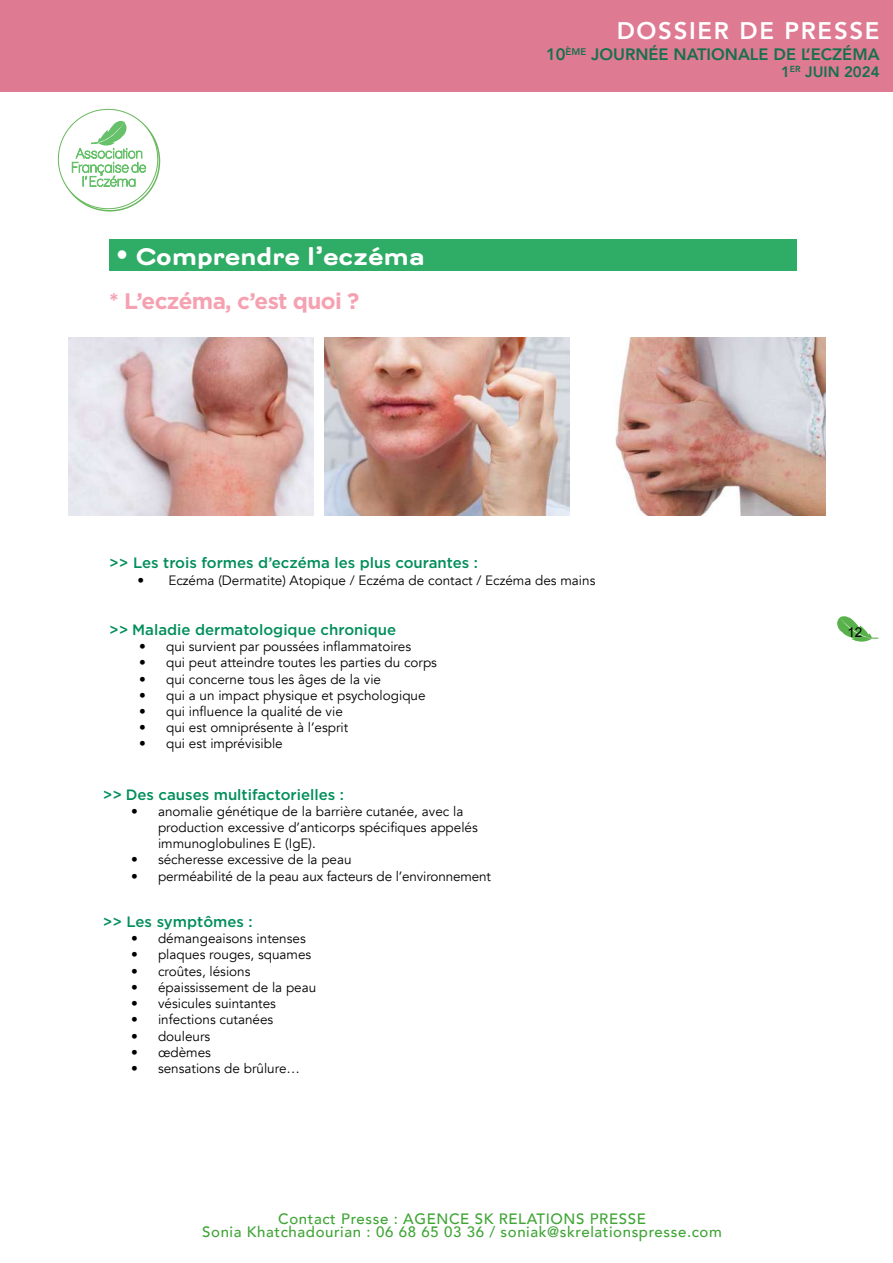
<style>
.page{position:relative;width:893px;height:1263px;background:#fff}
.page>*{position:absolute;margin:0;border:0;box-sizing:border-box;transform-origin:0 0}
.t1{font:800 24px "Avenir";letter-spacing:.07em;color:#fff}
.t2{font:700 22.5px "Gotham";letter-spacing:-.03em;color:#f5a1b1}
.t3{font:700 22.5px "Trio Grotesk";letter-spacing:-.07em;color:#fff}
.t4{font:800 16.5px "Avenir";color:#15704e}
.t5{font:500 15px "Gotham";color:#008e5b}
.t6{font:500 15px/13.5px "Avenir";letter-spacing:.04em;color:#3fa535;text-align:center}
.t7{font:800 15px "Avenir";color:#15704e}
.t8{font:13.5px/16.2px "Avenir";color:#000}
.t9{font:13.5px "Arial";color:#000}
.s1{font-family:"Avenir";font-weight:800;font-size:24px}
</style>
<div class="page">
<svg style="left:72px;top:119px;width:74px;height:68px"></svg>
<svg style="left:837px;top:616px;width:42px;height:26px"></svg>
<div style="left:109px;top:239px;width:688px;height:32px;background:#2fac66"></div>
<div style="left:0;top:0;width:893px;height:92px;background:#df7a93"></div>
<img style="left:68px;top:337px;width:245px;height:179px">
<img style="left:324px;top:337px;width:245px;height:179px">
<img style="left:615px;top:337px;width:210px;height:179px">
<h1 class="t1" style="left:617px;top:12px;width:264px">DOSSIER DE PRESSE</h1>
<h2 class="t3" style="left:116px;top:241px;width:310px"><span class="s1">•</span> Comprendre l’eczéma</h2>
<h2 class="t2" style="left:109px;top:288px;width:252px">* L’eczéma, c’est quoi ?</h2>
<p class="t4" style="left:546px;top:42px;width:335px">10<sup>ÈME</sup> JOURNÉE NATIONALE DE L’ECZÉMA</p>
<p class="t7" style="left:781px;top:60px;width:100px">1<sup>ER</sup> JUIN 2024</p>
<p class="t5" style="left:109px;top:555px;width:370px">&gt;&gt; Les trois formes d’eczéma les plus courantes :</p>
<p class="t8" style="left:138px;top:572px;width:459px">• Eczéma (Dermatite) Atopique / Eczéma de contact / Eczéma des mains</p>
<p class="t5" style="left:109px;top:621px;width:288px">&gt;&gt; Maladie dermatologique chronique</p>
<p class="t8" style="left:139px;top:639px;width:273px">• qui survient par poussées inflammatoires</p>
<p class="t8" style="left:139px;top:655px;width:299px">• qui peut atteindre toutes les parties du corps</p>
<p class="t8" style="left:139px;top:671px;width:244px">• qui concerne tous les âges de la vie</p>
<p class="t8" style="left:139px;top:687px;width:288px">• qui a un impact physique et psychologique</p>
<p class="t8" style="left:139px;top:703px;width:205px">• qui influence la qualité de vie</p>
<p class="t8" style="left:139px;top:720px;width:211px">• qui est omniprésente à l’esprit</p>
<p class="t8" style="left:139px;top:736px;width:145px">• qui est imprévisible</p>
<p class="t5" style="left:103px;top:786px;width:243px">&gt;&gt; Des causes multifactorielles :</p>
<p class="t8" style="left:158px;top:803px;width:321px;text-indent:-27px">• anomalie génétique de la barrière cutanée, avec la production excessive d’anticorps spécifiques appelés immunoglobulines E (IgE).</p>
<p class="t8" style="left:131px;top:852px;width:222px">• sécheresse excessive de la peau</p>
<p class="t8" style="left:131px;top:868px;width:361px">• perméabilité de la peau aux facteurs de l’environnement</p>
<p class="t5" style="left:103px;top:913px;width:151px">&gt;&gt; Les symptômes :</p>
<p class="t8" style="left:131px;top:931px;width:176px">• démangeaisons intenses</p>
<p class="t8" style="left:131px;top:947px;width:182px">• plaques rouges, squames</p>
<p class="t8" style="left:131px;top:963px;width:121px">• croûtes, lésions</p>
<p class="t8" style="left:131px;top:979px;width:187px">• épaississement de la peau</p>
<p class="t8" style="left:131px;top:995px;width:147px">• vésicules suintantes</p>
<p class="t8" style="left:131px;top:1012px;width:144px">• infections cutanées</p>
<p class="t8" style="left:131px;top:1028px;width:81px">• douleurs</p>
<p class="t8" style="left:131px;top:1044px;width:81px">• œdèmes</p>
<p class="t8" style="left:131px;top:1060px;width:170px">• sensations de brûlure…</p>
<p class="t6" style="left:202px;top:1211px;width:521px">Contact Presse : AGENCE SK RELATIONS PRESSE<br>Sonia Khatchadourian : 06 68 65 03 36 / soniak@skrelationspresse.com</p>
<p class="t9" style="left:847px;top:623px;width:17px">12</p>
</div>
